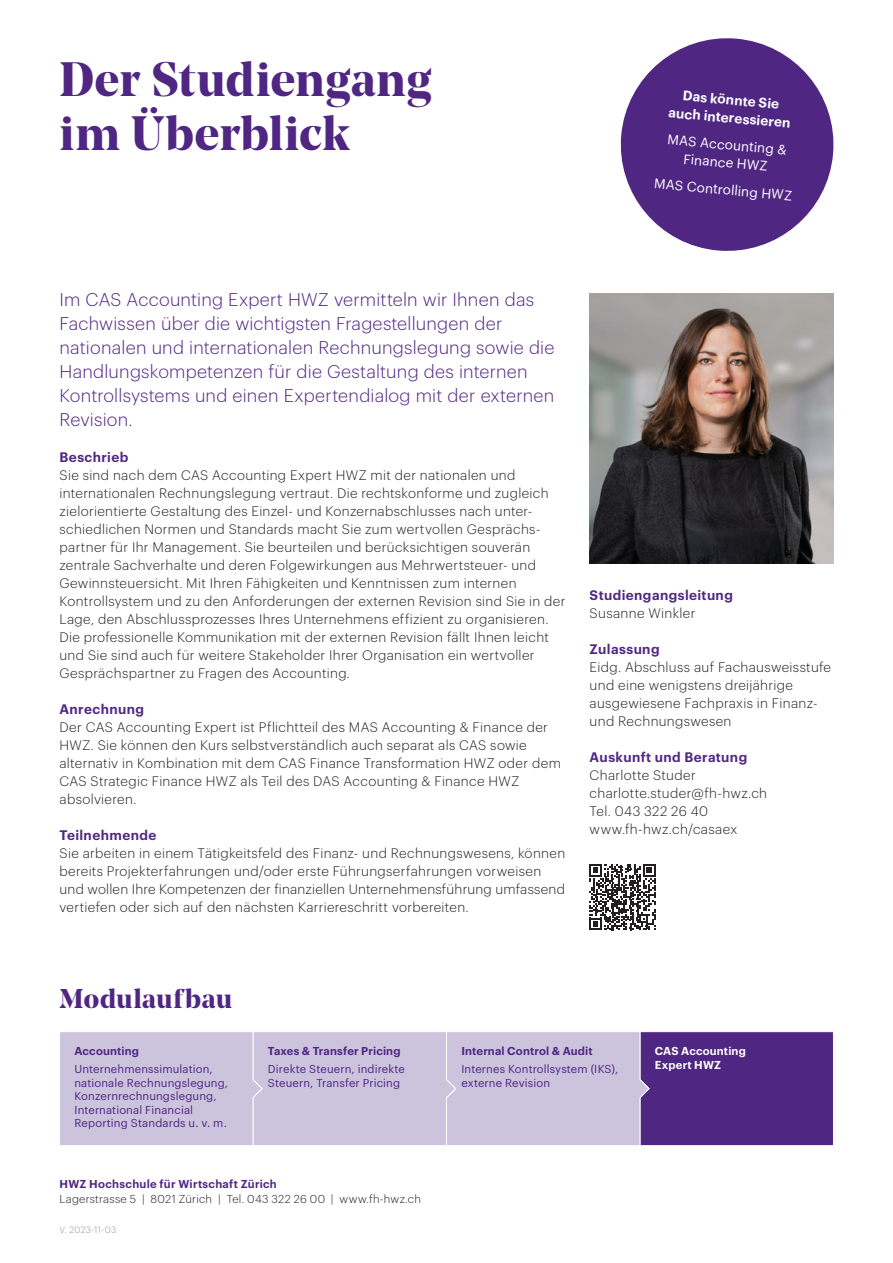
<style>
.page{position:relative;width:893px;height:1263px;background:#fff}
.page>*{position:absolute;margin:0;border:0;box-sizing:border-box;transform-origin:0 0}
.t1{font:700 48px/54px "Noe Display";letter-spacing:.01em;color:#502683}
.t2{font:700 27px "Noe Display";letter-spacing:.02em;color:#502683}
.t3{font:300 18px/24px "Graphik";letter-spacing:.01em;color:#502683}
.t4{font:300 13.5px/18px "Graphik";letter-spacing:.025em;color:#231f20}
.t5{font:600 13.5px "Graphik";letter-spacing:.03em;color:#502683}
.t6{font:13.5px/18px "Graphik";color:#fff;text-align:center}
.t7{font:600 13.5px/18px "Graphik";color:#fff;text-align:center}
.t8{font:11.25px/13.5px "Graphik";letter-spacing:.01em;color:#502683}
.t9{font:600 11.25px "Graphik";letter-spacing:.015em;color:#502683}
.t10{font:300 11.25px "Graphik";letter-spacing:.025em;color:#231f20}
.t11{font:600 11.25px/13.5px "Graphik";letter-spacing:.015em;color:#fff}
.t12{font:300 9px "Graphik";letter-spacing:.03em;color:#939598}
</style>
<div class="page">
<svg style="left:60px;top:1031px;width:773px;height:115px;background:#ae9ec7"></svg>
<svg style="left:620px;top:38px;width:214px;height:213px;fill:#502683"></svg>
<img style="left:590px;top:294px;width:243px;height:270px">
<svg style="left:589px;top:864px;width:66px;height:66px"></svg>
<h1 class="t1" style="left:60px;top:51px;width:374px">Der Studiengang im Überblick</h1>
<p class="t7" style="left:671px;top:84px;width:124px;rotate:5deg">Das könnte Sie auch interessieren</p>
<p class="t6" style="left:668px;top:129px;width:121px;rotate:5deg">MAS Accounting &amp;<br>Finance HWZ</p>
<p class="t6" style="left:655px;top:173px;width:140px;rotate:5deg">MAS Controlling HWZ</p>
<p class="t3" style="left:60px;top:286px;width:496px">Im CAS Accounting Expert HWZ vermitteln wir Ihnen das Fachwissen über die wichtigsten Fragestellungen der nationalen und internationalen Rechnungslegung sowie die Handlungskompetenzen für die Gestaltung des internen Kontrollsystems und einen Expertendialog mit der externen Revision.</p>
<p class="t5" style="left:60px;top:446px;width:70px">Beschrieb</p>
<p class="t4" style="left:60px;top:465px;width:507px">Sie sind nach dem CAS Accounting Expert HWZ mit der nationalen und internationalen Rechnungslegung vertraut. Die rechtskonforme und zugleich zielorientierte Gestaltung des Einzel- und Konzernabschlusses nach unter&shy;schiedlichen Normen und Standards macht Sie zum wertvollen Gesprächs&shy;partner für Ihr Management. Sie beurteilen und berücksichtigen souverän zentrale Sachverhalte und deren Folgewirkungen aus Mehrwertsteuer- und Gewinnsteuersicht. Mit Ihren Fähigkeiten und Kenntnissen zum internen Kontrollsystem und zu den Anforderungen der externen Revision sind Sie in der Lage, den Abschlussprozesses Ihres Unternehmens effizient zu organisieren.<br>Die professionelle Kommunikation mit der externen Revision fällt Ihnen leicht und Sie sind auch für weitere Stakeholder Ihrer Organisation ein wertvoller Gesprächspartner zu Fragen des Accounting.</p>
<p class="t5" style="left:60px;top:698px;width:86px">Anrechnung</p>
<p class="t4" style="left:60px;top:717px;width:503px">Der CAS Accounting Expert ist Pflichtteil des MAS Accounting &amp; Finance der HWZ. Sie können den Kurs selbstverständlich auch separat als CAS sowie alternativ in Kombination mit dem CAS Finance Transformation HWZ oder dem CAS Strategic Finance HWZ als Teil des DAS Accounting &amp; Finance HWZ absolvieren.</p>
<p class="t5" style="left:60px;top:824px;width:98px">Teilnehmende</p>
<p class="t4" style="left:60px;top:843px;width:507px">Sie arbeiten in einem Tätigkeitsfeld des Finanz- und Rechnungswesens, können bereits Projekterfahrungen und/oder erste Führungserfahrungen vorweisen und wollen Ihre Kompetenzen der finanziellen Unternehmensführung umfassend vertiefen oder sich auf den nächsten Karriereschritt vorbereiten.</p>
<p class="t5" style="left:590px;top:584px;width:145px">Studiengangsleitung</p>
<p class="t4" style="left:590px;top:603px;width:107px">Susanne Winkler</p>
<p class="t5" style="left:590px;top:638px;width:71px">Zulassung</p>
<p class="t4" style="left:590px;top:657px;width:243px">Eidg. Abschluss auf Fachausweisstufe und eine wenigstens dreijährige ausgewiesene Fachpraxis in Finanz&shy;und Rechnungswesen</p>
<p class="t5" style="left:590px;top:746px;width:159px">Auskunft und Beratung</p>
<p class="t4" style="left:590px;top:765px;width:179px">Charlotte Studer charlotte.studer@fh-hwz.ch<br>Tel. 043 322 26 40 www.fh-hwz.ch/casaex</p>
<h2 class="t2" style="left:60px;top:981px;width:174px">Modulaufbau</h2>
<p class="t9" style="left:74px;top:1043px;width:66px">Accounting</p>
<p class="t8" style="left:74px;top:1062px;width:155px">Unternehmenssimulation, nationale Rechnungslegung,<br>Konzernrechnungslegung,<br>International Financial<br>Reporting Standards u. v. m.</p>
<p class="t9" style="left:268px;top:1043px;width:134px">Taxes &amp; Transfer Pricing</p>
<p class="t8" style="left:268px;top:1062px;width:139px">Direkte Steuern, indirekte<br>Steuern, Transfer Pricing</p>
<p class="t9" style="left:60px;top:1176px;width:219px">HWZ Hochschule für Wirtschaft Zürich</p>
<p class="t10" style="left:60px;top:1191px;width:363px">Lagerstrasse 5 | 8021 Zürich | Tel. 043 322 26 00 | www.fh-hwz.ch</p>
<p class="t12" style="left:60px;top:1223px;width:58px">V. 2023-11-03</p>
<p class="t9" style="left:461px;top:1043px;width:133px">Internal Control &amp; Audit</p>
<p class="t8" style="left:461px;top:1062px;width:158px">Internes Kontrollsystem (IKS), externe Revision</p>
<p class="t11" style="left:655px;top:1043px;width:93px">CAS Accounting<br>Expert HWZ</p>
</div>
